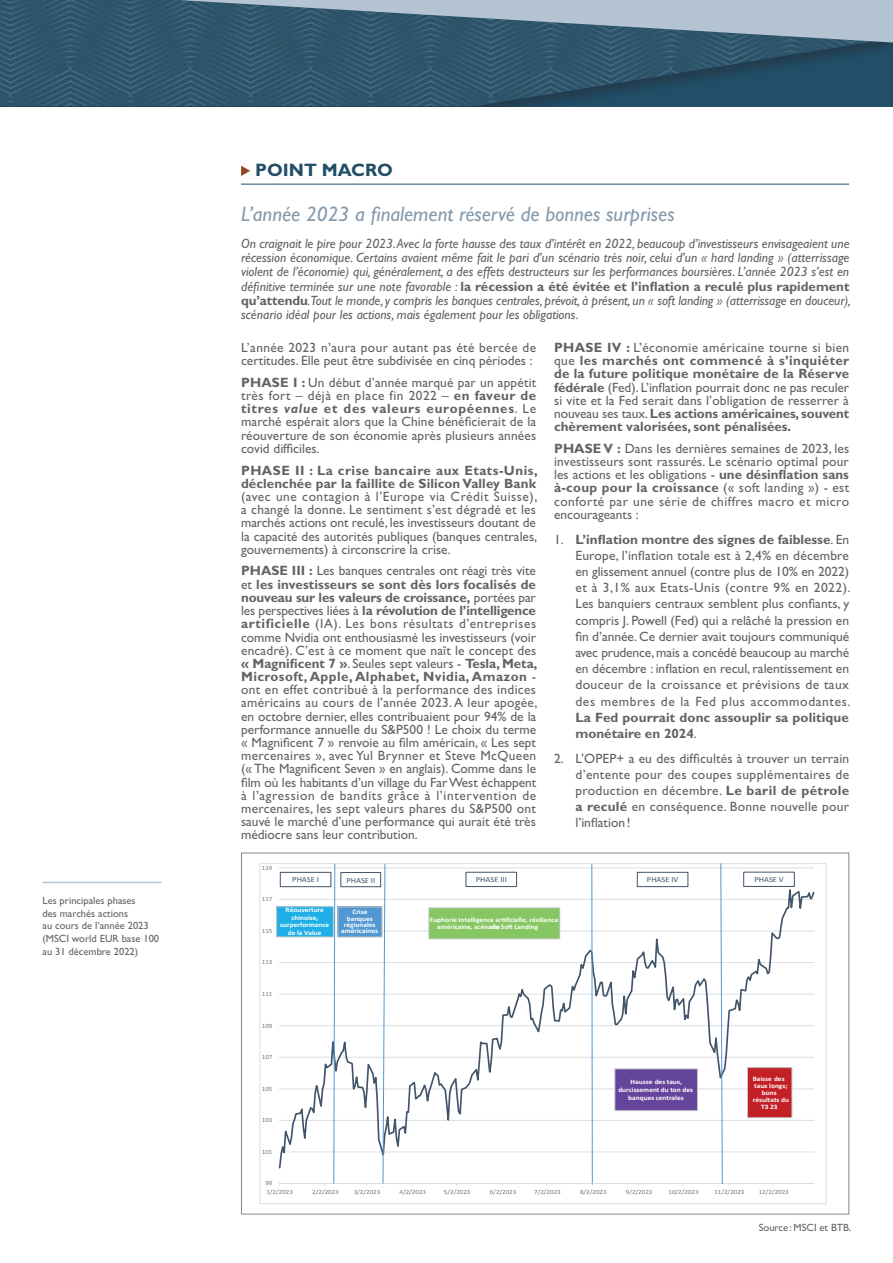
<style>
.page{position:relative;width:893px;height:1263px;background:#fff}
.page>*{position:absolute;margin:0;border:0;box-sizing:border-box;transform-origin:0 0}
.t1{font:italic 21px "Gill Sans Std";color:#849bae}
.t2{font:700 18px "Gill Sans Std";color:#224e68}
.t3{font:13.5px/13.2px "Gill Sans Std";letter-spacing:.005em;color:#636366;text-align:justify}
.t4{font:italic 13.5px/14.2px "Gill Sans Std";color:#636366}
.t5{font:700 13.5px/13.2px "Gill Sans Std";letter-spacing:.005em;color:#636366}
.t6{font:10.5px/12.6px "Gill Sans Std";color:#636366}
.t7{font:7.8px "Calibri";color:#425469;scale:1.09 1}
.t8{font:700 6.75px/7.5px "Calibri";color:#fff;text-align:center;scale:1.09 1}
.t9{font:6.45px "Calibri";color:#76787b;scale:1.09 1}
.s1{font-weight:700;font-style:normal}
.s2{font-weight:700}
.s3{font-weight:700;font-style:italic}
.s4{font-weight:400}
</style>
<div class="page">
<img style="left:0;top:0;width:893px;height:106px">
<svg style="left:179px;top:0;width:714px;height:43px;background:#718c9e"></svg>
<hr style="left:43px;top:882px;width:119px;height:1px;background:#b5c4d3">
<hr style="left:279px;top:868px;width:535px;height:1px;background:#dcdddf">
<hr style="left:279px;top:1183px;width:535px;height:1px;background:#dcdddf">
<svg style="left:279px;top:870px;width:536px;height:299px"></svg>
<svg style="left:333px;top:863px;width:2px;height:321px"></svg>
<svg style="left:383px;top:863px;width:2px;height:321px"></svg>
<svg style="left:591px;top:864px;width:2px;height:321px"></svg>
<svg style="left:720px;top:863px;width:9px;height:322px"></svg>
<div style="left:277px;top:907px;width:56px;height:30px;background:#1dafe5"></div>
<div style="left:276px;top:906px;width:58px;height:31px;border:1px solid #c4c5c7"></div>
<div style="left:338px;top:907px;width:44px;height:30px;background:#5198d2"></div>
<div style="left:429px;top:908px;width:131px;height:31px;background:#87c763"></div>
<div style="left:429px;top:907px;width:131px;height:32px;border:1px solid #c4c5c7"></div>
<div style="left:615px;top:1069px;width:82px;height:41px;background:#65449b"></div>
<div style="left:615px;top:1068px;width:83px;height:43px;border:1px solid #c4c5c7"></div>
<div style="left:747px;top:1067px;width:45px;height:51px;background:#c22025"></div>
<div style="left:747px;top:1067px;width:45px;height:51px;border:1px solid #c4c5c7"></div>
<div style="left:280px;top:872px;width:51px;height:15px;border:1px solid #425469"></div>
<div style="left:341px;top:872px;width:40px;height:15px;border:1px solid #425469"></div>
<div style="left:466px;top:872px;width:51px;height:15px;border:1px solid #425469"></div>
<div style="left:637px;top:872px;width:51px;height:15px;border:1px solid #425469"></div>
<div style="left:744px;top:872px;width:50px;height:14px;background:#fff"></div>
<div style="left:743px;top:872px;width:52px;height:15px;border:1px solid #425469"></div>
<hr style="left:241px;top:184px;width:608px;height:1px;background:#224e68">
<svg style="left:241px;top:166px;width:9px;height:10px"></svg>
<p class="t6" style="left:43px;top:894px;width:118px">Les principales phases<br>des marchés actions<br>au cours de l’année 2023 (MSCI world EUR base 100 au 31 décembre 2022)</p>
<h2 class="t2" style="left:255px;top:159px;width:139px">POINT MACRO</h2>
<h1 class="t1" style="left:241px;top:202px;width:435px">L’année 2023 a finalement réservé de bonnes surprises</h1>
<p class="t4" style="left:241px;top:236px;width:611px">On craignait le pire pour 2023. Avec la forte hausse des taux d’intérêt en 2022, beaucoup d’investisseurs envisageaient une récession économique. Certains avaient même fait le pari d’un scénario très noir, celui d’un « hard landing » (atterrissage violent de l’économie) qui, généralement, a des effets destructeurs sur les performances boursières. L’année 2023 s’est en définitive terminée sur une note favorable : <span class="s1">la récession a été évitée et l’inflation a reculé plus rapidement qu’attendu</span>.Tout le monde, y compris les banques centrales, prévoit, à présent, un « soft landing » (atterrissage en douceur), scénario idéal pour les actions, mais également pour les obligations.</p>
<p class="t3" style="left:241px;top:341px;width:297px">L’année 2023 n’aura pour autant pas été bercée de certitudes. Elle peut être subdivisée en cinq périodes :</p>
<p class="t3" style="left:241px;top:376px;width:297px"><span class="s2">PHASE I :</span> Un début d’année marqué par un appétit très fort – déjà en place fin 2022 – <span class="s2">en faveur de titres</span> <span class="s3">value</span> <span class="s2">et des valeurs européennes</span>. Le marché espérait alors que la Chine bénéficierait de la réouverture de son économie après plusieurs années covid difficiles.</p>
<p class="t5" style="left:241px;top:463px;width:298px">PHASE II : La crise bancaire aux Etats-Unis, déclenchée par la faillite de Silicon Valley Bank</p>
<p class="t3" style="left:241px;top:490px;width:298px">(avec une contagion à l’Europe via Crédit Suisse), a changé la donne. Le sentiment s’est dégradé et les marchés actions ont reculé, les investisseurs doutant de la capacité des autorités publiques (banques centrales, gouvernements) à circonscrire la crise.</p>
<p class="t3" style="left:241px;top:564px;width:298px;text-align:left"><span class="s2">PHASE III :</span> Les banques centrales ont réagi très vite et <span class="s2">les investisseurs se sont dès lors focalisés de nouveau sur les valeurs de croissance,</span> portées par les perspectives liées à <span class="s2">la révolution de l’intelligence artificielle</span> (IA). Les bons résultats d’entreprises comme Nvidia ont enthousiasmé les investisseurs (voir encadré). C’est à ce moment que naît le concept des <span class="s2">« Magnificent 7 »</span>. Seules sept valeurs - <span class="s2">Tesla, Meta, Microsoft, Apple, Alphabet, Nvidia, Amazon</span> - ont en effet contribué à la performance des indices américains au cours de l’année 2023. A leur apogée, en octobre dernier, elles contribuaient pour 94% de la performance annuelle du S&amp;P500 ! Le choix du terme « Magnificent 7 » renvoie au film américain, « Les sept mercenaires », avec Yul Brynner et Steve McQueen (« The Magnificent Seven » en anglais). Comme dans le film où les habitants d’un village du Far West échappent à l’agression de bandits grâce à l’intervention de mercenaires, les sept valeurs phares du S&amp;P500 ont sauvé le marché d’une performance qui aurait été très médiocre sans leur contribution.</p>
<p class="t9" style="left:262px;top:863px;width:11px">119</p>
<p class="t5" style="left:554px;top:341px;width:297px;text-align:justify">PHASE IV : <span class="s4">L’économie américaine tourne si bien que</span> les marchés ont commencé à s’inquiéter de la future politique monétaire de la Réserve fédérale <span class="s4">(Fed). L’inflation pourrait donc ne pas reculer si vite et la Fed serait dans l’obligation de resserrer à nouveau ses taux.</span> Les actions américaines, souvent chèrement valorisées, sont pénalisées.</p>
<p class="t3" style="left:554px;top:442px;width:297px"><span class="s2">PHASE V :</span> Dans les dernières semaines de 2023, les investisseurs sont rassurés. Le scénario optimal pour les actions et les obligations - <span class="s2">une désinflation sans à-coup pour la croissance</span> (« soft landing ») - est conforté par une série de chiffres macro et micro encourageants :</p>
<p class="t3" style="left:575px;top:531px;width:277px;line-height:16.2px;text-indent:-21px">1. <span class="s2">L’inflation montre des signes de faiblesse</span>. En Europe, l’inflation totale est à 2,4% en décembre en glissement annuel (contre plus de 10% en 2022) et à 3,1% aux Etats-Unis (contre 9% en 2022).<br>Les banquiers centraux semblent plus confiants, y compris J. Powell (Fed) qui a relâché la pression en fin d’année. Ce dernier avait toujours communiqué avec prudence, mais a concédé beaucoup au marché en décembre : inflation en recul, ralentissement en douceur de la croissance et prévisions de taux des membres de la Fed plus accommodantes.</p>
<p class="t5" style="left:575px;top:709px;width:275px;line-height:16.2px">La Fed pourrait donc assouplir sa politique monétaire en 2024<span class="s4">.</span></p>
<p class="t3" style="left:575px;top:750px;width:275px;line-height:16.2px;text-indent:-21px">2. L’OPEP+ a eu des difficultés à trouver un terrain d’entente pour des coupes supplémentaires de production en décembre. <span class="s2">Le baril de pétrole a reculé</span> en conséquence. Bonne nouvelle pour l’inflation!</p>
<p class="t9" style="left:262px;top:895px;width:11px">117</p>
<p class="t9" style="left:262px;top:926px;width:11px">115</p>
<p class="t7" style="left:292px;top:874px;width:26px">PHASE I</p>
<p class="t7" style="left:346px;top:874px;width:28px">PHASE II</p>
<p class="t7" style="left:476px;top:874px;width:30px">PHASE III</p>
<p class="t7" style="left:647px;top:874px;width:30px">PHASE IV</p>
<p class="t7" style="left:754px;top:874px;width:28px">PHASE V</p>
<p class="t8" style="left:280px;top:906px;width:46px">Réouverture chinoise, surperformance de la Value</p>
<p class="t8" style="left:341px;top:909px;width:35px;line-height:6.1px">Crise banques régionales américaines</p>
<p class="t8" style="left:437px;top:916px;width:113px;line-height:7.1px;text-align:left;text-indent:-7px">Euphorie Intelligence artificielle, résilience américaine, scénardieo Soft Landing</p>
<p class="t9" style="left:262px;top:958px;width:11px">113</p>
<p class="t9" style="left:262px;top:989px;width:11px">111</p>
<p class="t9" style="left:262px;top:1021px;width:11px">109</p>
<p class="t9" style="left:262px;top:1052px;width:11px">107</p>
<p class="t9" style="left:262px;top:1084px;width:11px">105</p>
<p class="t9" style="left:262px;top:1115px;width:11px">103</p>
<p class="t9" style="left:262px;top:1147px;width:11px">101</p>
<p class="t9" style="left:265px;top:1179px;width:8px">99</p>
<p class="t8" style="left:618px;top:1077px;width:70px;line-height:8.4px">Hausse des taux, durcissement du ton des banques centrales</p>
<p class="t8" style="left:753px;top:1074px;width:31px">Baisse des</p>
<p class="t8" style="left:754px;top:1081px;width:32px">taux longs;</p>
<p class="t8" style="left:762px;top:1088px;width:15px">bons</p>
<p class="t8" style="left:753px;top:1095px;width:35px">résultats du</p>
<p class="t8" style="left:761px;top:1102px;width:17px">T3 23</p>
<p class="t9" style="left:266px;top:1187px;width:26px">1/2/2023</p>
<p class="t9" style="left:312px;top:1187px;width:26px">2/2/2023</p>
<p class="t9" style="left:354px;top:1187px;width:26px">3/2/2023</p>
<p class="t9" style="left:400px;top:1187px;width:26px">4/2/2023</p>
<p class="t9" style="left:444px;top:1187px;width:26px">5/2/2023</p>
<p class="t9" style="left:490px;top:1187px;width:26px">6/2/2023</p>
<p class="t9" style="left:534px;top:1187px;width:26px">7/2/2023</p>
<p class="t9" style="left:580px;top:1187px;width:26px">8/2/2023</p>
<p class="t9" style="left:626px;top:1187px;width:26px">9/2/2023</p>
<p class="t9" style="left:668px;top:1187px;width:29px">10/2/2023</p>
<p class="t9" style="left:714px;top:1187px;width:29px">11/2/2023</p>
<p class="t9" style="left:759px;top:1187px;width:29px">12/2/2023</p>
<p class="t6" style="left:759px;top:1221px;width:94px">Source : MSCI et BTB.</p>
</div>
